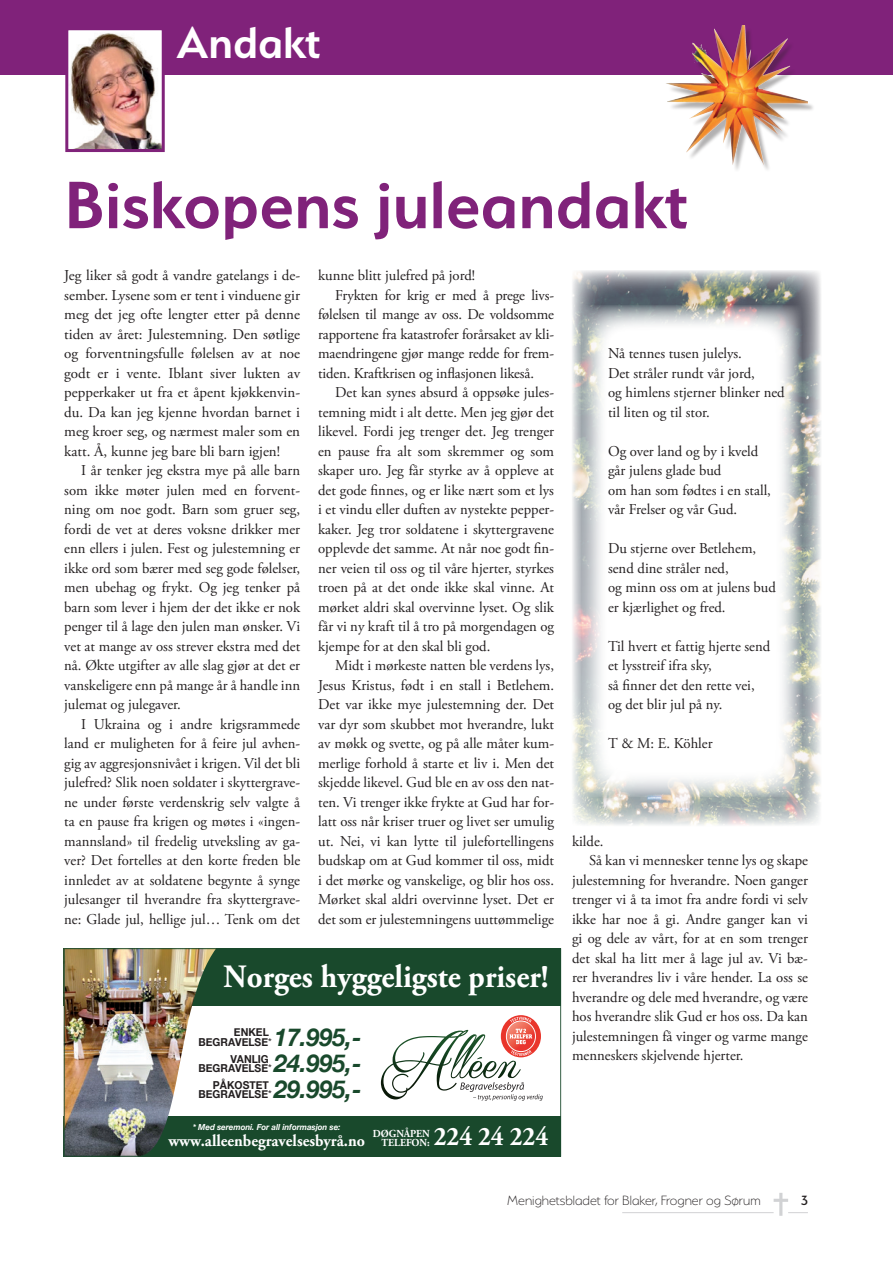
<style>
.page{position:relative;width:893px;height:1263px;background:#fff}
.page>*{position:absolute;margin:0;border:0;box-sizing:border-box;transform-origin:0 0}
.t1{font:600 75px "Serenity";color:#80227a}
.t2{font:600 49.5px "Serenity";color:#fff}
.t3{font:700 32.55px "Adobe Garamond Pro";color:#fff;scale:.95 1}
.t4{font:700 26.7px "Adobe Garamond Pro";color:#fff;scale:.92 1}
.t5{font:italic 700 24.6px "Helvetica Neue";color:#19492c;scale:.95 1}
.t6{font:700 16.65px "Adobe Garamond Pro";color:#fff;scale:.95 1}
.t7{font:15px/19.5px "Adobe Garamond Pro";color:#231f20}
.t8{font:200 15px "Serenity";color:#231f20}
.t9{font:500 15px "Serenity";color:#231f20}
.t10{font:700 10.95px/9.4px "Helvetica Neue";color:#231f20;text-align:right;scale:.95 1}
.t11{font:700 10.65px/9px "Adobe Garamond Pro";color:#fff;text-align:right;scale:.95 1}
.t12{font:italic 700 8.4px "Helvetica Neue";color:#fff;scale:.95 1}
.s1{font-weight:400}
</style>
<div class="page">
<img style="left:572px;top:270px;width:249px;height:555px">
<svg style="left:582px;top:305px;width:219px;height:492px"></svg>
<img style="left:64px;top:948px;width:497px;height:209px">
<hr style="left:622px;top:1212px;width:152px;height:1px;background:#d1d2d4">
<svg style="left:774px;top:1193px;width:34px;height:23px"></svg>
<div style="left:0;top:0;width:893px;height:74px;background:#80227a"></div>
<img style="left:69px;top:31px;width:92px;height:117px">
<div style="left:65px;top:27px;width:100px;height:125px;border:3px solid #80227a"></div>
<div style="left:667px;top:27px;width:148px;height:146px;background:#231f20;opacity:.35"></div>
<div style="left:663px;top:26px;width:145px;height:144px;background:#fff;opacity:.75"></div>
<h2 class="t2" style="left:176px;top:16px;width:146px">Andakt</h2>
<h1 class="t1" style="left:64px;top:164px;width:626px">Biskopens juleandakt</h1>
<p class="t7" style="left:64px;top:266px;width:237px;text-align:justify">Jeg liker så godt å vandre gatelangs i de&shy;sember. Lysene som er tent i vinduene gir meg det jeg ofte lengter etter på denne tiden av året: Julestemning. Den søtlige og forventningsfulle følelsen av at noe godt er i vente. Iblant siver lukten av pepperkaker ut fra et åpent kjøkkenvin&shy;du. Da kan jeg kjenne hvordan barnet i meg kroer seg, og nærmest maler som en katt. Å, kunne jeg bare bli barn igjen!</p>
<p class="t7" style="left:64px;top:461px;width:237px;text-align:justify;text-indent:17px">I år tenker jeg ekstra mye på alle barn som ikke møter julen med en forvent&shy;ning om noe godt. Barn som gruer seg, fordi de vet at deres voksne drikker mer enn ellers i julen. Fest og julestemning er ikke ord som bærer med seg gode følelser, men ubehag og frykt. Og jeg tenker på barn som lever i hjem der det ikke er nok penger til å lage den julen man ønsker. Vi vet at mange av oss strever ekstra med det nå. Økte utgifter av alle slag gjør at det er vanskeligere enn på mange år å handle inn julemat og julegaver.</p>
<p class="t7" style="left:64px;top:715px;width:237px;text-align:justify;text-indent:17px">I Ukraina og i andre krigsrammede land er muligheten for å feire jul avhen&shy;gig av aggresjonsnivået i krigen. Vil det bli julefred? Slik noen soldater i skyttergrave&shy;ne under første verdenskrig selv valgte å ta en pause fra krigen og møtes i «ingen&shy;mannsland» til fredelig utveksling av ga&shy;ver? Det fortelles at den korte freden ble innledet av at soldatene begynte å synge julesanger til hverandre fra skyttergrave&shy;ne: Glade jul, hellige jul… Tenk om det</p>
<p class="t7" style="left:318px;top:266px;width:158px">kunne blitt julefred på jord!</p>
<p class="t7" style="left:335px;top:286px;width:220px">Frykten for krig er med å prege livs-</p>
<p class="t7" style="left:318px;top:305px;width:237px">følelsen til mange av oss. De voldsomme</p>
<p class="t7" style="left:318px;top:325px;width:237px">rapportene fra katastrofer forårsaket av kli-</p>
<p class="t7" style="left:318px;top:344px;width:237px">maendringene gjør mange redde for frem-</p>
<p class="t7" style="left:318px;top:364px;width:217px">tiden. Kraftkrisen og inflasjonen likeså.</p>
<p class="t7" style="left:335px;top:383px;width:220px">Det kan synes absurd å oppsøke jules-</p>
<p class="t7" style="left:318px;top:403px;width:237px">temning midt i alt dette. Men jeg gjør det</p>
<p class="t7" style="left:318px;top:422px;width:237px">likevel. Fordi jeg trenger det. Jeg trenger</p>
<p class="t7" style="left:318px;top:442px;width:237px">en pause fra alt som skremmer og som</p>
<p class="t7" style="left:318px;top:461px;width:237px">skaper uro. Jeg får styrke av å oppleve at</p>
<p class="t7" style="left:318px;top:481px;width:237px">det gode finnes, og er like nært som et lys</p>
<p class="t7" style="left:318px;top:500px;width:237px">i et vindu eller duften av nystekte pepper-</p>
<p class="t7" style="left:318px;top:520px;width:237px">kaker. Jeg tror soldatene i skyttergravene</p>
<p class="t7" style="left:318px;top:539px;width:237px">opplevde det samme. At når noe godt fin-</p>
<p class="t7" style="left:318px;top:559px;width:237px">ner veien til oss og til våre hjerter, styrkes</p>
<p class="t7" style="left:318px;top:578px;width:237px">troen på at det onde ikke skal vinne. At</p>
<p class="t7" style="left:318px;top:598px;width:237px">mørket aldri skal overvinne lyset. Og slik</p>
<p class="t7" style="left:318px;top:617px;width:237px">får vi ny kraft til å tro på morgendagen og</p>
<p class="t7" style="left:318px;top:637px;width:174px">kjempe for at den skal bli god.</p>
<p class="t7" style="left:335px;top:656px;width:220px">Midt i mørkeste natten ble verdens lys,</p>
<p class="t7" style="left:318px;top:676px;width:237px">Jesus Kristus, født i en stall i Betlehem.</p>
<p class="t7" style="left:318px;top:695px;width:237px">Det var ikke mye julestemning der. Det</p>
<p class="t7" style="left:318px;top:715px;width:237px">var dyr som skubbet mot hverandre, lukt</p>
<p class="t7" style="left:318px;top:734px;width:237px">av møkk og svette, og på alle måter kum-</p>
<p class="t7" style="left:318px;top:754px;width:237px">merlige forhold å starte et liv i. Men det</p>
<p class="t7" style="left:318px;top:773px;width:237px">skjedde likevel. Gud ble en av oss den nat-</p>
<p class="t7" style="left:318px;top:793px;width:237px">ten. Vi trenger ikke frykte at Gud har for-</p>
<p class="t7" style="left:318px;top:812px;width:237px">latt oss når kriser truer og livet ser umulig</p>
<p class="t7" style="left:318px;top:832px;width:237px">ut. Nei, vi kan lytte til julefortellingens</p>
<p class="t7" style="left:318px;top:851px;width:237px">budskap om at Gud kommer til oss, midt</p>
<p class="t7" style="left:318px;top:871px;width:237px">i det mørke og vanskelige, og blir hos oss.</p>
<p class="t7" style="left:318px;top:890px;width:237px">Mørket skal aldri overvinne lyset. Det er</p>
<p class="t7" style="left:318px;top:910px;width:237px">det som er julestemningens uuttømmelige</p>
<p class="t7" style="left:608px;top:344px;width:178px">Nå tennes tusen julelys.<br>Det stråler rundt vår jord,<br>og himlens stjerner blinker ned til liten og til stor.</p>
<p class="t7" style="left:608px;top:442px;width:164px">Og over land og by i kveld går julens glade bud<br>om han som fødtes i en stall, vår Frelser og vår Gud.</p>
<p class="t7" style="left:608px;top:539px;width:169px">Du stjerne over Betlehem, send dine stråler ned,<br>og minn oss om at julens bud er kjærlighet og fred.</p>
<p class="t7" style="left:608px;top:637px;width:164px">Til hvert et fattig hjerte send et lysstreif ifra sky,<br>så finner det den rette vei, og det blir jul på ny.</p>
<p class="t7" style="left:608px;top:734px;width:106px">T &amp; M: E. Köhler</p>
<p class="t7" style="left:572px;top:832px;width:33px">kilde.</p>
<p class="t7" style="left:589px;top:851px;width:220px">Så kan vi mennesker tenne lys og skape</p>
<p class="t7" style="left:572px;top:871px;width:237px">julestemning for hverandre. Noen ganger</p>
<p class="t7" style="left:572px;top:890px;width:237px">trenger vi å ta imot fra andre fordi vi selv</p>
<p class="t7" style="left:572px;top:910px;width:237px">ikke har noe å gi. Andre ganger kan vi</p>
<p class="t7" style="left:572px;top:929px;width:237px">gi og dele av vårt, for at en som trenger</p>
<p class="t7" style="left:572px;top:949px;width:237px">det skal ha litt mer å lage jul av. Vi bæ-</p>
<p class="t7" style="left:572px;top:968px;width:237px">rer hverandres liv i våre hender. La oss se</p>
<p class="t7" style="left:572px;top:988px;width:237px">hverandre og dele med hverandre, og være</p>
<p class="t7" style="left:572px;top:1007px;width:237px">hos hverandre slik Gud er hos oss. Da kan</p>
<p class="t7" style="left:572px;top:1027px;width:237px">julestemningen få vinger og varme mange</p>
<p class="t7" style="left:572px;top:1046px;width:173px">menneskers skjelvende hjerter.</p>
<h3 class="t3" style="left:224px;top:957px;width:344px">Norges hyggeligste priser!</h3>
<p class="t10" style="left:199px;top:1028px;width:79px">ENKEL<br>BEGRAVELSE<span class="s1">*</span></p>
<h3 class="t5" style="left:274px;top:1017px;width:94px">17.995,-</h3>
<p class="t10" style="left:199px;top:1054px;width:79px">VANLIG<br>BEGRAVELSE<span class="s1">*</span></p>
<h3 class="t5" style="left:274px;top:1044px;width:94px">24.995,-</h3>
<p class="t10" style="left:199px;top:1080px;width:79px">PÅKOSTET<br>BEGRAVELSE<span class="s1">*</span></p>
<h3 class="t5" style="left:274px;top:1070px;width:94px">29.995,-</h3>
<p class="t12" style="left:193px;top:1121px;width:157px">* Med seremoni. For all informasjon se:</p>
<p class="t6" style="left:168px;top:1131px;width:208px">www.alleenbegravelsesbyrå.no</p>
<p class="t11" style="left:373px;top:1129px;width:62px">DØGNÅPEN<br>TELEFON:</p>
<h3 class="t4" style="left:434px;top:1121px;width:126px">224 24 224</h3>
<p class="t8" style="left:507px;top:1193px;width:255px">Menighetsbladet for Blaker, Frogner og Sørum</p>
<p class="t9" style="left:801px;top:1192px;width:8px">3</p>
</div>
